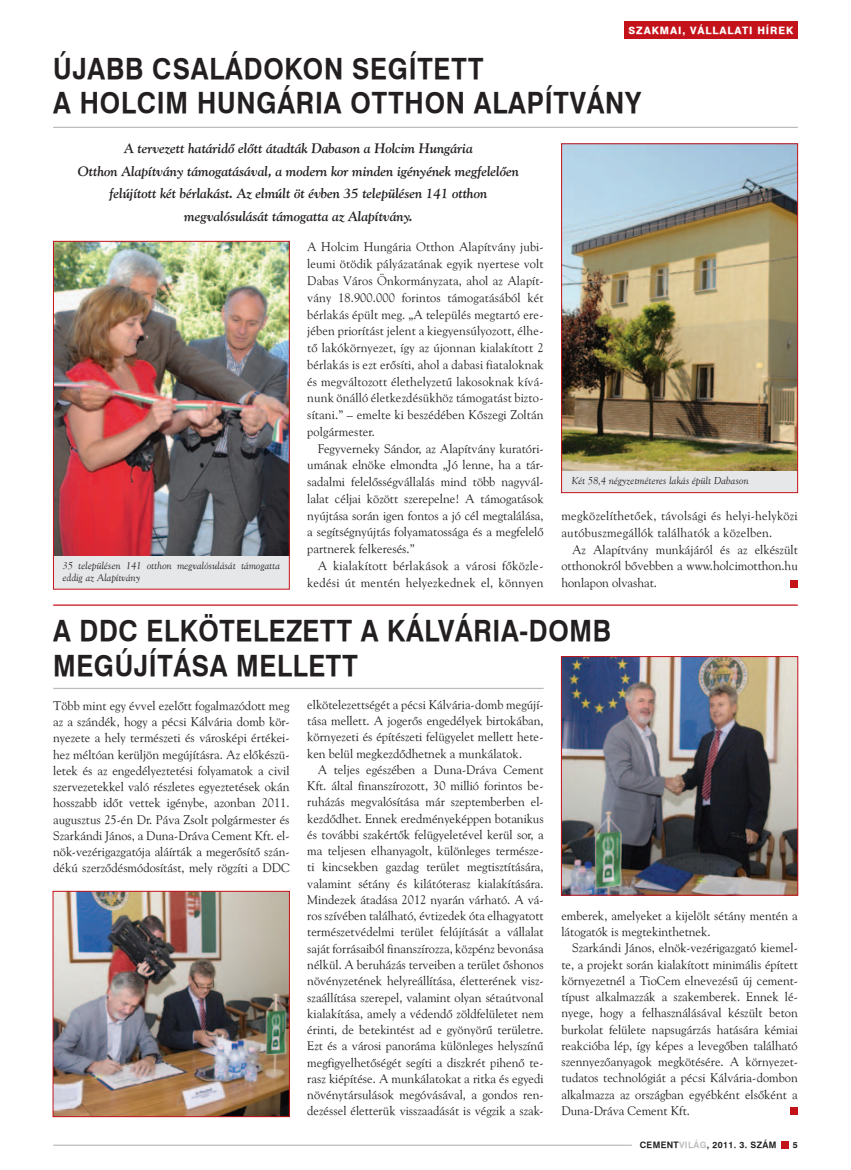
<style>
.page{position:relative;width:851px;height:1170px;background:#fff}
.page>*{position:absolute;margin:0;border:0;box-sizing:border-box;transform-origin:0 0}
.cim_1_swiss{font:28.75px "H Swiss 721 BT Bold";letter-spacing:.03em;color:#231f20;scale:.9 1}
.bevezetes{font:italic 13.75px "H Goudy Old Style BT Bold";color:#231f20}
.szöveg{font:12.5px/16.2px "H Goudy Old Style BT";color:#231f20;text-align:justify}
.szöveg-2{font:12.5px/16.8px "H Goudy Old Style BT";letter-spacing:.02em;color:#231f20}
.kepalairas{font:10px/12px "H Goudy Old Style BT Italic";letter-spacing:.02em;color:#231f20}
.t1{font:10px "H Swiss 721 Heavy BT";letter-spacing:.09em;color:#fff}
.t2{font:8.75px "H Swiss 721 BT Bold";letter-spacing:.04em;color:#231f20}
.s1{color:#bcbdc0}
</style>
<div class="page">
<hr style="left:53px;top:1144px;width:578px;height:1px;background:#bcbdc0">
<div style="left:781px;top:1141px;width:7px;height:7px;background:#c4121a"></div>
<div style="left:624px;top:21px;width:173px;height:18px;background:#c4121a"></div>
<hr style="left:53px;top:604px;width:744px;height:1px;background:#c4121a">
<hr style="left:53px;top:687px;width:490px;height:2px;background:#bcbdc0">
<img style="left:55px;top:893px;width:232px;height:221px">
<div style="left:53px;top:891px;width:236px;height:225px;border:1px solid #c4121a"></div>
<img style="left:563px;top:658px;width:232px;height:235px">
<div style="left:561px;top:656px;width:236px;height:239px;border:1px solid #c4121a"></div>
<div style="left:790px;top:1106px;width:7px;height:7px;background:#c4121a"></div>
<div style="left:561px;top:144px;width:236px;height:348px;background:#e6e7e9"></div>
<img style="left:563px;top:146px;width:232px;height:324px">
<div style="left:561px;top:144px;width:236px;height:349px;border:1px solid #c4121a"></div>
<div style="left:53px;top:241px;width:236px;height:348px;background:#e6e7e9"></div>
<img style="left:55px;top:243px;width:232px;height:312px">
<div style="left:53px;top:241px;width:236px;height:348px;border:1px solid #c4121a"></div>
<hr style="left:53px;top:127px;width:744px;height:1px;background:#bcbdc0">
<div style="left:790px;top:580px;width:7px;height:7px;background:#c4121a"></div>
<p class="t1" style="left:628px;top:24px;width:166px">SZAKMAI, VÁLLALATI HÍREK</p>
<p class="cim_1_swiss" style="left:53px;top:51px;width:479px">ÚJABB CSALÁDOKON SEGÍTETT</p>
<p class="cim_1_swiss" style="left:53px;top:85px;width:655px">A HOLCIM HUNGÁRIA OTTHON ALAPÍTVÁNY</p>
<p class="bevezetes" style="left:124px;top:140px;width:350px">A tervezett határidő előtt átadták Dabason a Holcim Hungária</p>
<p class="bevezetes" style="left:78px;top:162px;width:442px">Otthon Alapítvány támogatásával, a modern kor minden igényének megfelelően</p>
<p class="bevezetes" style="left:109px;top:185px;width:379px">felújított két bérlakást. Az elmúlt öt évben 35 településen 141 otthon</p>
<p class="bevezetes" style="left:184px;top:207px;width:230px">megvalósulását támogatta az Alapítvány.</p>
<p class="kepalairas" style="left:63px;top:559px;width:219px">35 településen 141 otthon megvalósulását támogatta eddig az Alapítvány</p>
<p class="szöveg" style="left:307px;top:238px;width:238px;line-height:16.8px">A Holcim Hungária Otthon Alapítvány jubi&shy;leumi ötödik pályázatának egyik nyertese volt Dabas Város Önkormányzata, ahol az Alapít&shy;vány 18.900.000 forintos támogatásából két bérlakás épült meg. „A település megtartó ere&shy;jében priorítást jelent a kiegyensúlyozott, élhe&shy;tő lakókörnyezet, így az újonnan kialakított 2 bérlakás is ezt erősíti, ahol a dabasi fiataloknak és megváltozott élethelyzetű lakosoknak kívá&shy;nunk önálló életkezdésükhöz támogatást bizto&shy;sítani.” – emelte ki beszédében Kőszegi Zoltán polgármester.</p>
<p class="szöveg" style="left:307px;top:439px;width:238px;line-height:16.8px;text-indent:11px">Fegyverneky Sándor, az Alapítvány kuratóri&shy;umának elnöke elmondta „Jó lenne, ha a tár&shy;sadalmi felelősségvállalás mind több nagyvál&shy;lalat céljai között szerepelne! A támogatások nyújtása során igen fontos a jó cél megtalálása, a segítségnyújtás folyamatossága és a megfelelő partnerek felkeresés.”</p>
<p class="szöveg-2" style="left:307px;top:557px;width:238px;text-align:right">A kialakított bérlakások a városi főközle&shy;kedési út mentén helyezkednek el, könnyen</p>
<p class="kepalairas" style="left:571px;top:475px;width:178px">Két 58,4 négyzetméteres lakás épült Dabason</p>
<p class="szöveg-2" style="left:561px;top:507px;width:238px">megközelíthetőek, távolsági és helyi-helyközi autóbuszmegállók találhatók a közelben.</p>
<p class="szöveg" style="left:561px;top:540px;width:238px;line-height:16.8px;text-indent:11px">Az Alapítvány munkájáról és az elkészült otthonokról bővebben a www.holcimotthon.hu honlapon olvashat.</p>
<p class="cim_1_swiss" style="left:53px;top:613px;width:621px">A DDC ELKÖTELEZETT A KÁLVÁRIA-DOMB</p>
<p class="cim_1_swiss" style="left:53px;top:648px;width:340px">MEGÚJÍTÁSA MELLETT</p>
<p class="szöveg" style="left:53px;top:697px;width:238px">Több mint egy évvel ezelőtt fogalmazódott meg az a szándék, hogy a pécsi Kálvária domb kör&shy;nyezete a hely természeti és városképi értékei&shy;hez méltóan kerüljön megújításra. Az előkészü&shy;letek és az engedélyeztetési folyamatok a civil szervezetekkel való részletes egyeztetések okán hosszabb időt vettek igénybe, azonban 2011. augusztus 25-én Dr. Páva Zsolt polgármester és Szarkándi János, a Duna-Dráva Cement Kft. el&shy;nök-vezérigazgatója aláírták a megerősítő szán&shy;dékú szerződésmódosítást, mely rögzíti a DDC</p>
<p class="szöveg" style="left:307px;top:696px;width:238px">elkötelezettségét a pécsi Kálvária-domb megújí&shy;tása mellett. A jogerős engedélyek birtokában, környezeti és építészeti felügyelet mellett hete&shy;ken belül megkezdődhetnek a munkálatok.</p>
<p class="szöveg" style="left:307px;top:761px;width:238px;text-indent:11px">A teljes egészében a Duna-Dráva Cement Kft. által finanszírozott, 30 millió forintos be&shy;ruházás megvalósítása már szeptemberben el&shy;kezdődhet. Ennek eredményeképpen botanikus és további szakértők felügyeletével kerül sor, a ma teljesen elhanyagolt, különleges természe&shy;ti kincsekben gazdag terület megtisztítására, valamint sétány és kilátóterasz kialakítására.<br>Mindezek átadása 2012 nyarán várható. A vá&shy;ros szívében található, évtizedek óta elhagyatott természetvédelmi terület felújítását a vállalat saját forrásaiból finanszírozza, közpénz bevonása nélkül. A beruházás terveiben a terület őshonos növényzetének helyreállítása, életterének vis - szaállítása szerepel, valamint olyan sétaútvonal kialakítása, amely a védendő zöldfelületet nem érinti, de betekintést ad e gyönyörű területre.<br>Ezt és a városi panoráma különleges helyszínű megfigyelhetőségét segíti a diszkrét pihenő te&shy;rasz kiépítése. A munkálatokat a ritka és egyedi növénytársulások megóvásával, a gondos ren&shy;dezéssel életterük visszaadását is végzik a szak-</p>
<p class="szöveg" style="left:561px;top:907px;width:238px">emberek, amelyeket a kijelölt sétány mentén a látogatók is megtekinthetnek.</p>
<p class="szöveg" style="left:561px;top:939px;width:238px;text-indent:11px">Szarkándi János, elnök-vezérigazgató kiemel&shy;te, a projekt során kialakított minimális épített környezetnél a TioCem elnevezésű új cement&shy;típust alkalmazzák a szakemberek. Ennek lé&shy;nyege, hogy a felhasználásával készült beton burkolat felülete napsugárzás hatására kémiai reakcióba lép, így képes a levegőben található szennyezőanyagok megkötésére. A környezet&shy;tudatos technológiát a pécsi Kálvária-dombon alkalmazza az országban egyébként elsőként a Duna-Dráva Cement Kft.</p>
<p class="t2" style="left:639px;top:1139px;width:138px">CEMENT<span class="s1">VILÁG</span>, 2011. 3. SZÁM</p>
<p class="t2" style="left:792px;top:1139px;width:6px">5</p>
</div>
